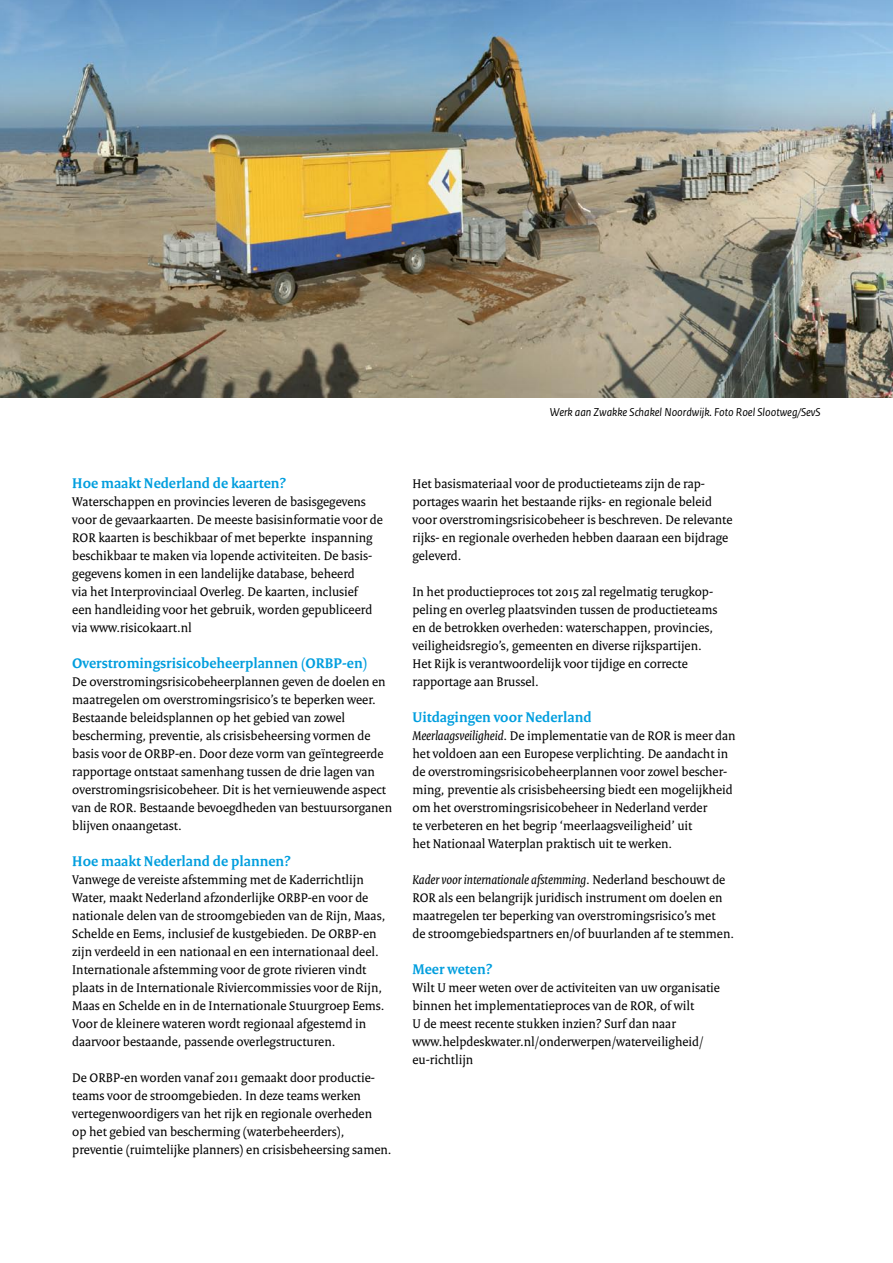
<style>
.page{position:relative;width:893px;height:1263px;background:#fff}
.page>*{position:absolute;margin:0;border:0;box-sizing:border-box;transform-origin:0 0}
.t1{font:700 15px "Rijksoverheid Serif";color:#009ede}
.t2{font:13.5px/18px "Rijksoverheid Serif";color:#000}
.t3{font:italic 12px "Rijksoverheid Sans Text";color:#000}
.s1{font-style:italic}
</style>
<div class="page">
<img style="left:0;top:0;width:893px;height:398px">
<p class="t3" style="left:550px;top:405px;width:272px">Werk aan Zwakke Schakel Noordwijk. Foto Roel Slootweg/SevS</p>
<p class="t1" style="left:72px;top:474px;width:215px">Hoe maakt Nederland de kaarten?</p>
<p class="t2" style="left:72px;top:492px;width:312px">Waterschappen en provincies leveren de basisgegevens voor de gevaarkaarten. De meeste basisinformatie voor de ROR kaarten is beschikbaar of met beperkte inspanning beschikbaar te maken via lopende activiteiten. De basis&shy;gegevens komen in een landelijke database, beheerd<br>via het Interprovinciaal Overleg. De kaarten, inclusief<br>een handleiding voor het gebruik, worden gepubliceerd via www.risicokaart.nl</p>
<p class="t1" style="left:72px;top:654px;width:296px">Overstromingsrisicobeheerplannen (ORBP-en)</p>
<p class="t2" style="left:72px;top:672px;width:321px">De overstromingsrisicobeheerplannen geven de doelen en maatregelen om overstromingsrisico’s te beperken weer.<br>Bestaande beleidsplannen op het gebied van zowel bescherming, preventie, als crisisbeheersing vormen de basis voor de ORBP-en. Door deze vorm van geïntegreerde rapportage ontstaat samenhang tussen de drie lagen van overstromingsrisicobeheer. Dit is het vernieuwende aspect van de ROR. Bestaande bevoegdheden van bestuursorganen blijven onaangetast.</p>
<p class="t1" style="left:72px;top:852px;width:220px">Hoe maakt Nederland de plannen?</p>
<p class="t2" style="left:72px;top:870px;width:315px">Vanwege de vereiste afstemming met de Kaderrichtlijn Water, maakt Nederland afzonderlijke ORBP-en voor de nationale delen van de stroomgebieden van de Rijn, Maas, Schelde en Eems, inclusief de kustgebieden. De ORBP-en zijn verdeeld in een nationaal en een internationaal deel.<br>Internationale afstemming voor de grote rivieren vindt plaats in de Internationale Riviercommissies voor de Rijn, Maas en Schelde en in de Internationale Stuurgroep Eems.<br>Voor de kleinere wateren wordt regionaal afgestemd in daarvoor bestaande, passende overlegstructuren.</p>
<p class="t2" style="left:72px;top:1068px;width:321px">De ORBP-en worden vanaf 2011 gemaakt door productie&shy;teams voor de stroomgebieden. In deze teams werken vertegenwoordigers van het rijk en regionale overheden<br>op het gebied van bescherming (waterbeheerders), preventie (ruimtelijke planners) en crisisbeheersing samen.</p>
<p class="t2" style="left:412px;top:474px;width:322px">Het basismateriaal voor de productieteams zijn de rap&shy;portages waarin het bestaande rijks- en regionale beleid voor overstromingsrisicobeheer is beschreven. De relevante rijks- en regionale overheden hebben daaraan een bijdrage geleverd.</p>
<p class="t2" style="left:412px;top:582px;width:306px">In het productieproces tot 2015 zal regelmatig terugkop&shy;peling en overleg plaatsvinden tussen de productieteams en de betrokken overheden: waterschappen, provincies, veiligheidsregio’s, gemeenten en diverse rijkspartijen.<br>Het Rijk is verantwoordelijk voor tijdige en correcte rapportage aan Brussel.</p>
<p class="t1" style="left:412px;top:708px;width:181px">Uitdagingen voor Nederland</p>
<p class="t2" style="left:412px;top:726px;width:325px"><span class="s1">Meerlaagsveiligheid</span>. De implementatie van de ROR is meer dan het voldoen aan een Europese verplichting. De aandacht in de overstromingsrisicobeheerplannen voor zowel bescher&shy;ming, preventie als crisisbeheersing biedt een mogelijkheid om het overstromingsrisicobeheer in Nederland verder<br>te verbeteren en het begrip ‘meerlaagsveiligheid’ uit<br>het Nationaal Waterplan praktisch uit te werken.</p>
<p class="t2" style="left:412px;top:870px;width:323px"><span class="s1">Kader voor internationale afstemming</span>. Nederland beschouwt de ROR als een belangrijk juridisch instrument om doelen en maatregelen ter beperking van overstromingsrisico’s met<br>de stroomgebiedspartners en/of buurlanden af te stemmen.</p>
<p class="t1" style="left:412px;top:960px;width:81px">Meer weten?</p>
<p class="t2" style="left:412px;top:978px;width:309px">Wilt U meer weten over de activiteiten van uw organisatie binnen het implementatieproces van de ROR, of wilt<br>U de meest recente stukken inzien? Surf dan naar www.helpdeskwater.nl/onderwerpen/waterveiligheid/ eu-richtlijn</p>
</div>
